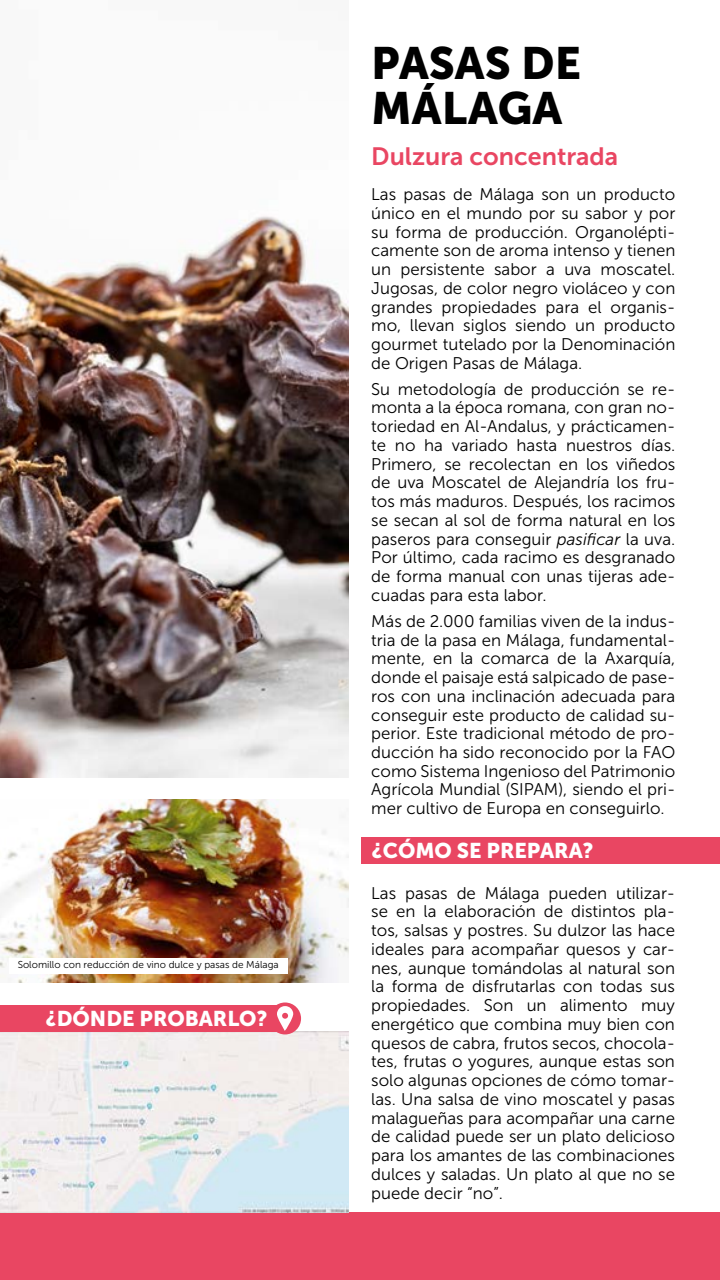
<style>
.page{position:relative;width:720px;height:1280px;background:#fff}
.page>*{position:absolute;margin:0;border:0;box-sizing:border-box;transform-origin:0 0}
.t1{font:45px/45px "Museo Sans 900";color:#000}
.t2{font:25px "Museo Sans 700";color:#e94662}
.t3{font:21.25px "Museo Sans 900";color:#fff}
.t4{font:16.88px/18.8px "Museo Sans 300";color:#000;text-align:justify}
.t5{font:10px "Museo Sans 300";color:#000}
.s1{font-style:italic}
</style>
<div class="page">
<div style="left:0;top:1212px;width:720px;height:68px;background:#e94662"></div>
<img style="left:0;top:1032px;width:349px;height:180px">
<div style="left:0;top:1005px;width:276px;height:27px;background:#e94662"></div>
<svg style="left:269px;top:1002px;width:32px;height:32px"></svg>
<div style="left:362px;top:837px;width:358px;height:26px;background:#e94662"></div>
<img style="left:0;top:216px;width:349px;height:562px">
<img style="left:0;top:800px;width:348px;height:182px">
<div style="left:9px;top:958px;width:279px;height:16px;background:#fff"></div>
<p class="t5" style="left:18px;top:959px;width:263px">Solomillo con reducción de vino dulce y pasas de Málaga</p>
<p class="t3" style="left:45px;top:1007px;width:224px">¿DÓNDE PROBARLO?</p>
<h1 class="t1" style="left:371px;top:40px;width:211px">PASAS DE<br>MÁLAGA</h1>
<h2 class="t2" style="left:371px;top:142px;width:248px">Dulzura concentrada</h2>
<p class="t4" style="left:371px;top:185px;width:306px">Las pasas de Málaga son un producto único en el mundo por su sabor y por su forma de producción. Organolépti&shy;camente son de aroma intenso y tienen un persistente sabor a uva moscatel.<br>Jugosas, de color negro violáceo y con grandes propiedades para el organis&shy;mo, llevan siglos siendo un producto gourmet tutelado por la Denominación de Origen Pasas de Málaga.</p>
<p class="t4" style="left:371px;top:380px;width:306px">Su metodología de producción se re&shy;monta a la época romana, con gran no&shy;toriedad en Al-Andalus, y prácticamen&shy;te no ha variado hasta nuestros días.<br>Primero, se recolectan en los viñedos de uva Moscatel de Alejandría los fru&shy;tos más maduros. Después, los racimos se secan al sol de forma natural en los paseros para conseguir <span class="s1">pasificar</span> la uva.<br>Por último, cada racimo es desgranado de forma manual con unas tijeras ade&shy;cuadas para esta labor.</p>
<p class="t4" style="left:371px;top:612px;width:306px">Más de 2.000 familias viven de la indus&shy;tria de la pasa en Málaga, fundamental&shy;mente, en la comarca de la Axarquía, donde el paisaje está salpicado de pase&shy;ros con una inclinación adecuada para conseguir este producto de calidad su&shy;perior. Este tradicional método de pro&shy;ducción ha sido reconocido por la FAO como Sistema Ingenioso del Patrimonio Agrícola Mundial (SIPAM), siendo el pri&shy;mer cultivo de Europa en conseguirlo.</p>
<p class="t3" style="left:371px;top:839px;width:224px">¿CÓMO SE PREPARA?</p>
<p class="t4" style="left:371px;top:883px;width:305px">Las pasas de Málaga pueden utilizar&shy;se en la elaboración de distintos pla&shy;tos, salsas y postres. Su dulzor las hace ideales para acompañar quesos y car&shy;nes, aunque tomándolas al natural son la forma de disfrutarlas con todas sus propiedades. Son un alimento muy energético que combina muy bien con quesos de cabra, frutos secos, chocola&shy;tes, frutas o yogures, aunque estas son solo algunas opciones de cómo tomar&shy;las. Una salsa de vino moscatel y pasas malagueñas para acompañar una carne de calidad puede ser un plato delicioso para los amantes de las combinaciones dulces y saladas. Un plato al que no se puede decir “no”.</p>
</div>
